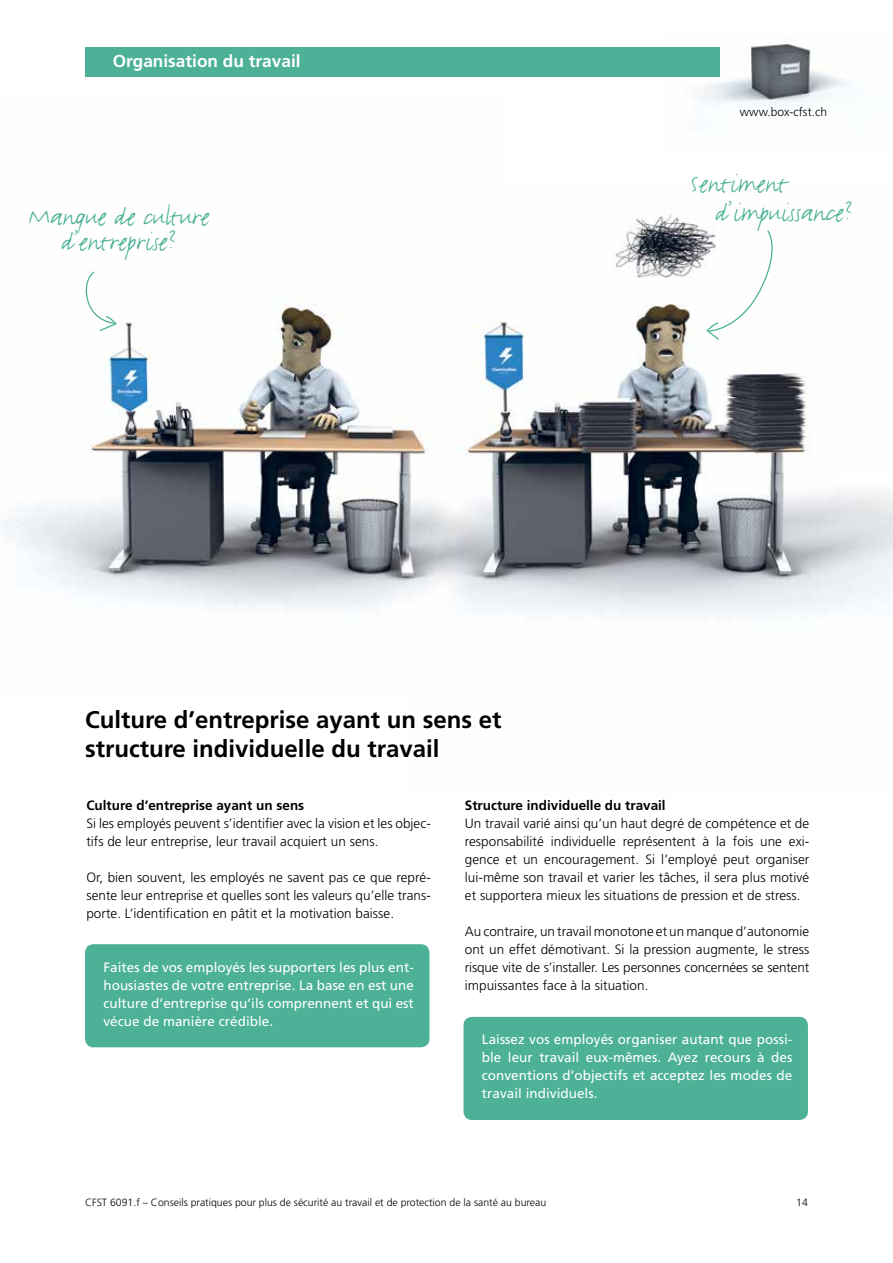
<style>
.page{position:relative;width:893px;height:1263px;background:#fff}
.page>*{position:absolute;margin:0;border:0;box-sizing:border-box;transform-origin:0 0}
.t1{font:29.7px/25.5px "FF Justlefthand";color:#4cb196;text-align:center}
.t2{font:700 24px/28.8px "Frutiger";color:#000}
.t3{font:700 17.25px "Frutiger";color:#fff}
.t4{font:300 13.5px/18px "Frutiger";letter-spacing:.005em;color:#000;text-align:justify}
.t5{font:13.5px/18px "Frutiger";letter-spacing:.005em;color:#fff;text-align:justify}
.t6{font:700 13.5px "Frutiger";color:#000}
.t7{font:300 12px "Frutiger";letter-spacing:.005em;color:#000}
.t8{font:300 10.5px "Frutiger";color:#000}
</style>
<div class="page">
<div style="left:85px;top:47px;width:634px;height:30px;background:#4cb196"></div>
<img style="left:508px;top:213px;width:385px;height:405px">
<img style="left:2px;top:296px;width:506px;height:315px">
<img style="left:702px;top:39px;width:146px;height:68px">
<div style="left:85px;top:944px;width:344px;height:103px;background:#4cb196;border-radius:9px"></div>
<div style="left:463px;top:1017px;width:345px;height:103px;background:#4cb196;border-radius:9px"></div>
<svg style="left:82px;top:271px;width:35px;height:61px"></svg>
<svg style="left:706px;top:230px;width:75px;height:111px"></svg>
<p class="t3" style="left:113px;top:51px;width:189px">Organisation du travail</p>
<h1 class="t1" style="left:29px;top:204px;width:182px">Manque de culture d’entreprise?</h1>
<h2 class="t2" style="left:85px;top:706px;width:418px">Culture d’entreprise ayant un sens et structure individuelle du travail</h2>
<p class="t7" style="left:740px;top:106px;width:89px">www.box-cfst.ch</p>
<h1 class="t1" style="left:715px;top:170px;width:139px;line-height:28.5px;text-align:left;text-indent:-25px">Sentiment d’impuissance?</h1>
<p class="t6" style="left:86px;top:797px;width:219px">Culture d’entreprise ayant un sens</p>
<p class="t4" style="left:86px;top:814px;width:346px">Si les employés peuvent s’identifier avec la vision et les objec&shy;tifs de leur entreprise, leur travail acquiert un sens.</p>
<p class="t4" style="left:86px;top:868px;width:346px">Or, bien souvent, les employés ne savent pas ce que repré&shy;sente leur entreprise et quelles sont les valeurs qu’elle trans&shy;porte. L’identification en pâtit et la motivation baisse.</p>
<p class="t5" style="left:103px;top:958px;width:312px">Faites de vos employés les supporters les plus ent&shy;housiastes de votre entreprise. La base en est une culture d’entreprise qu’ils comprennent et qui est vécue de manière crédible.</p>
<p class="t6" style="left:465px;top:797px;width:202px">Structure individuelle du travail</p>
<p class="t4" style="left:465px;top:814px;width:346px">Un travail varié ainsi qu’un haut degré de compétence et de responsabilité individuelle représentent à la fois une exi&shy;gence et un encouragement. Si l’employé peut organiser lui-même son travail et varier les tâches, il sera plus motivé et supportera mieux les situations de pression et de stress.</p>
<p class="t4" style="left:465px;top:922px;width:346px">Au contraire, un travail monotone et un manque d’autonomie ont un effet démotivant. Si la pression augmente, le stress risque vite de s’installer. Les personnes concernées se sentent impuissantes face à la situation.</p>
<p class="t5" style="left:482px;top:1030px;width:312px">Laissez vos employés organiser autant que possi&shy;ble leur travail eux-mêmes. Ayez recours à des conventions d’objectifs et acceptez les modes de travail individuels.</p>
<p class="t8" style="left:85px;top:1196px;width:463px">CFST 6091.f – Conseils pratiques pour plus de sécurité au travail et de protection de la santé au bureau</p>
<p class="t8" style="left:796px;top:1196px;width:13px">14</p>
</div>
